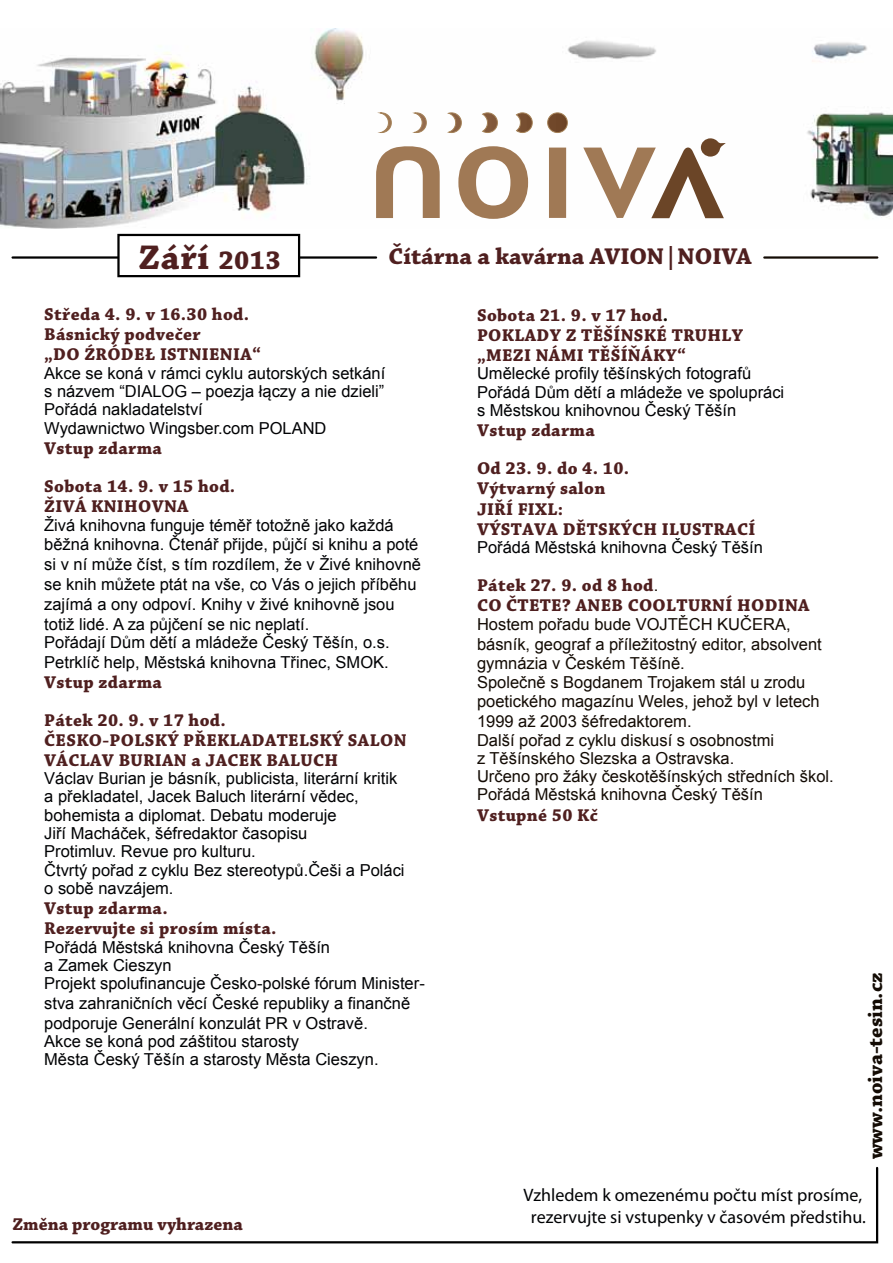
<style>
.page{position:relative;width:893px;height:1263px;background:#fff}
.page>*{position:absolute;margin:0;border:0;box-sizing:border-box;transform-origin:0 0}
.t1{font:700 36px "Chaparral Pro";color:#4f1f1f}
.t2{font:700 24px "Chaparral Pro";color:#4f1f1f}
.t3{font:700 21px "Chaparral Pro";color:#130b04}
.t4{font:700 18px/20.1px "Chaparral Pro";letter-spacing:.02em;color:#4f1f1f}
.t5{font:italic 300 18px/21.6px "Myriad Pro";color:#000204;text-align:center}
.t6{font:700 18px "Chaparral Pro";color:#4f1f1f}
.t7{font:16.5px/18.3px "Arial";color:#000204}
.t8{font:16.5px/19.8px "Arial";color:#130b04}
.s1{font-size:27px}
.s2{color:#130b04}
.s3{font-family:"Arial";font-weight:400;font-size:16.5px;color:#130b04}
</style>
<div class="page">
<img style="left:0;top:29px;width:893px;height:200px">
<div style="left:549px;top:148px;width:17px;height:70px;background:#a07955"></div>
<svg style="left:458px;top:146px;width:70px;height:73px"></svg>
<svg style="left:378px;top:113px;width:190px;height:20px"></svg>
<svg style="left:376px;top:146px;width:64px;height:72px"></svg>
<svg style="left:583px;top:138px;width:143px;height:80px"></svg>
<hr style="left:13px;top:256px;width:363px;height:3px;background:#000">
<hr style="left:764px;top:256px;width:113px;height:3px;background:#130b04">
<div style="left:117px;top:234px;width:183px;height:43px;background:#fff;border:2px solid #000"></div>
<svg style="left:11px;top:1167px;width:868px;height:77px"></svg>
<h1 class="t1" style="left:138px;top:236px;width:144px">Září <span class="s1">2013</span></h1>
<h2 class="t2" style="left:388px;top:242px;width:365px">Čítárna a kavárna AVION|NOIVA</h2>
<p class="t4" style="left:44px;top:305px;width:218px">Středa 4. 9. v 16.30 hod.<br>Básnický podvečer<br>„DO ŹRÓDEŁ ISTNIENIA“</p>
<p class="t7" style="left:44px;top:364px;width:343px">Akce se koná v rámci cyklu autorských setkání s názvem “DIALOG – poezja łączy a nie dzieli” Pořádá nakladatelství<br>Wydawnictwo Wingsber.com POLAND</p>
<p class="t4" style="left:44px;top:430px;width:193px;line-height:38.4px">Vstup zdarma<br>Sobota 14. 9. v 15 hod.</p>
<p class="t4" style="left:44px;top:497px;width:146px">ŽIVÁ KNIHOVNA</p>
<p class="t7" style="left:44px;top:515px;width:378px;line-height:19.8px">Živá knihovna funguje téměř totožně jako každá běžná knihovna. Čtenář přijde, půjčí si knihu a poté si v ní může číst, s tím rozdílem, že v Živé knihovně se knih můžete ptát na vše, co Vás o jejich příběhu zajímá a ony odpoví. Knihy v živé knihovně jsou totiž lidé. A za půjčení se nic neplatí.</p>
<p class="t7" style="left:44px;top:632px;width:347px;line-height:19.8px">Pořádají Dům dětí a mládeže Český Těšín, o.s.<br>Petrklíč help, Městská knihovna Třinec, SMOK.</p>
<p class="t4" style="left:44px;top:673px;width:119px">Vstup zdarma</p>
<p class="t4" style="left:44px;top:711px;width:364px">Pátek 20. 9. v 17 hod.<br>ČESKO-POLSKÝ PŘEKLADATELSKÝ SALON<br>VÁCLAV BURIAN a JACEK BALUCH</p>
<p class="t7" style="left:44px;top:769px;width:362px">Václav Burian je básník, publicista, literární kritik a překladatel, Jacek Baluch literární vědec, bohemista a diplomat. Debatu moderuje<br>Jiří Macháček, šéfredaktor časopisu<br>Protimluv. Revue pro kulturu.<br>Čtvrtý pořad z cyklu Bez stereotypů.Češi a Poláci o sobě navzájem.</p>
<p class="t4" style="left:44px;top:899px;width:234px">Vstup zdarma.<br>Rezervujte si prosím místa.</p>
<p class="t7" style="left:44px;top:938px;width:382px">Pořádá Městská knihovna Český Těšín<br>a Zamek Cieszyn<br>Projekt spolufinancuje Česko-polské fórum Minister-</p>
<p class="t7" style="left:44px;top:993px;width:367px;line-height:19.8px">stva zahraničních věcí České republiky a finančně podporuje Generální konzulát PR v Ostravě.</p>
<p class="t7" style="left:44px;top:1032px;width:336px">Akce se koná pod záštitou starosty<br>Města Český Těšín a starosty Města Cieszyn.</p>
<p class="t4" style="left:477px;top:306px;width:268px">Sobota 21. 9. v 17 hod<span class="s2">.<br></span>POKLADY Z TĚŠÍNSKÉ TRUHLY „MEZI NÁMI TĚŠÍŇÁKY“</p>
<p class="t7" style="left:477px;top:364px;width:309px">Umělecké profily těšínských fotografů<br>Pořádá Dům dětí a mládeže ve spolupráci s Městskou knihovnou Český Těšín</p>
<p class="t4" style="left:477px;top:412px;width:154px;line-height:38.4px">Vstup zdarma<br>Od 23. 9. do 4. 10.</p>
<p class="t4" style="left:477px;top:479px;width:280px">Výtvarný salon<br>JIŘÍ FIXL:<br>VÝSTAVA DĚTSKÝCH ILUSTRACÍ</p>
<p class="t7" style="left:477px;top:538px;width:287px">Pořádá Městská knihovna Český Těšín</p>
<p class="t4" style="left:477px;top:576px;width:334px">Pátek 27. 9. od 8 hod<span class="s3">.<br></span>CO ČTETE? ANEB COOLTURNÍ HODINA</p>
<p class="t8" style="left:477px;top:614px;width:346px">Hostem pořadu bude VOJTĚCH KUČERA, básník, geograf a příležitostný editor, absolvent gymnázia v Českém Těšíně.</p>
<p class="t8" style="left:477px;top:672px;width:344px">Společně s Bogdanem Trojakem stál u zrodu poetického magazínu Weles, jehož byl v letech<br>1999 až 2003 šéfredaktorem.</p>
<p class="t8" style="left:477px;top:731px;width:358px;line-height:18.3px">Další pořad z cyklu diskusí s osobnostmi<br>z Těšínského Slezska a Ostravska.<br>Určeno pro žáky českotěšínských středních škol.<br>Pořádá Městská knihovna Český Těšín</p>
<p class="t4" style="left:477px;top:805px;width:122px">Vstupné 50 Kč</p>
<p class="t3" style="left:863px;top:1159px;width:188px;rotate:-90deg">www.noiva-tesin.cz</p>
<p class="t6" style="left:12px;top:1213px;width:232px">Změna programu vyhrazena</p>
<p class="t5" style="left:523px;top:1184px;width:344px">Vzhledem k omezenému počtu míst prosíme, rezervujte si vstupenky v časovém předstihu.</p>
</div>
